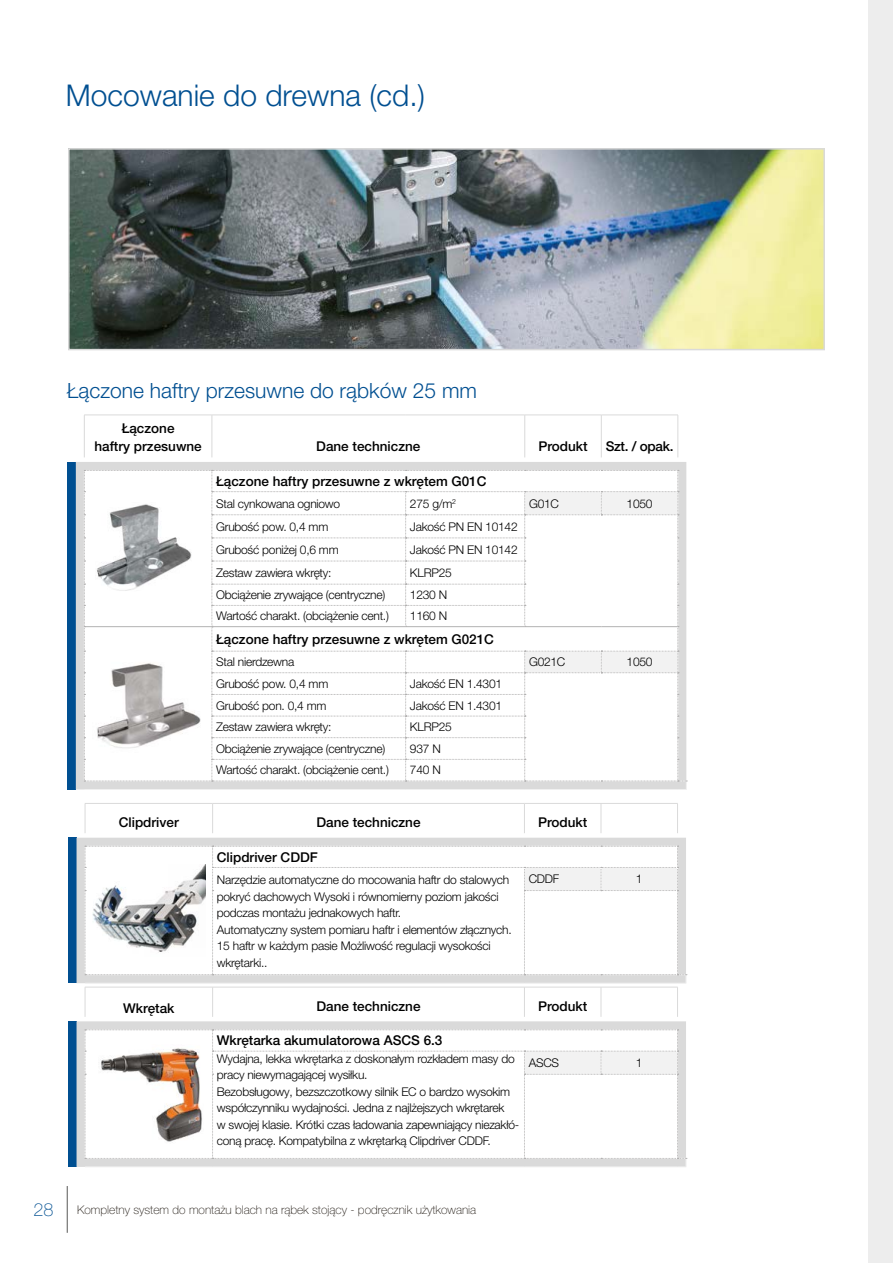
<style>
.page{position:relative;width:893px;height:1263px;background:#fff}
.page>*{position:absolute;margin:0;border:0;box-sizing:border-box;transform-origin:0 0}
.t1{font:300 30px "Helvetica Neue LT Pro";color:#004f91}
.t2{font:300 21px "Helvetica Neue LT Pro";color:#004f91}
.t3{font:100 18px "Helvetica Neue LT Pro";color:#004f91}
.t4{font:500 13.5px/18px "Helvetica Neue LT Pro";color:#000;text-align:center}
.t5{font:300 12px/16.5px "Helvetica Neue LT Pro";letter-spacing:-.02em;color:#000}
.t6{font:100 12px "Helvetica Neue LT Pro";color:#1d160f}
</style>
<div class="page">
<hr style="left:67px;top:1186px;width:1px;height:47px;background:#575756">
<div style="left:868px;top:0;width:25px;height:1263px;background:#ededed"></div>
<img style="left:71px;top:151px;width:751px;height:196px">
<div style="left:68px;top:148px;width:757px;height:202px;border:2px solid #dadada"></div>
<div style="left:67px;top:462px;width:9px;height:327px;background:#004f91"></div>
<div style="left:76px;top:462px;width:610px;height:327px;background:#dadada"></div>
<hr style="left:84px;top:415px;width:128px;height:1px;background:#dadada">
<hr style="left:84px;top:415px;width:1px;height:42px;background:#dadada">
<hr style="left:212px;top:415px;width:194px;height:1px;background:#dadada">
<hr style="left:212px;top:415px;width:1px;height:42px;background:#dadada">
<hr style="left:406px;top:415px;width:119px;height:1px;background:#dadada">
<hr style="left:525px;top:415px;width:76px;height:1px;background:#dadada">
<hr style="left:524px;top:415px;width:1px;height:42px;background:#dadada">
<hr style="left:601px;top:415px;width:77px;height:1px;background:#dadada">
<hr style="left:601px;top:415px;width:1px;height:42px;background:#dadada">
<hr style="left:678px;top:415px;width:1px;height:42px;background:#dadada">
<svg style="left:84px;top:470px;width:603px;height:320px"></svg>
<hr style="left:85px;top:626px;width:127px;height:1px;background:#b3b2b2">
<hr style="left:212px;top:626px;width:194px;height:1px;background:#b3b2b2">
<hr style="left:406px;top:626px;width:119px;height:1px;background:#b3b2b2">
<hr style="left:525px;top:626px;width:76px;height:1px;background:#b3b2b2">
<hr style="left:601px;top:626px;width:77px;height:1px;background:#b3b2b2">
<img style="left:91px;top:503px;width:114px;height:91px">
<img style="left:88px;top:652px;width:120px;height:104px">
<div style="left:68px;top:838px;width:9px;height:145px;background:#004f91"></div>
<div style="left:77px;top:838px;width:609px;height:145px;background:#dadada"></div>
<hr style="left:85px;top:803px;width:128px;height:1px;background:#dadada">
<svg style="left:85px;top:804px;width:1px;height:29px"></svg>
<hr style="left:213px;top:803px;width:311px;height:1px;background:#dadada">
<svg style="left:212px;top:804px;width:1px;height:29px"></svg>
<hr style="left:524px;top:803px;width:77px;height:1px;background:#dadada">
<svg style="left:524px;top:804px;width:1px;height:29px"></svg>
<hr style="left:601px;top:803px;width:77px;height:1px;background:#dadada">
<svg style="left:601px;top:804px;width:1px;height:29px"></svg>
<svg style="left:677px;top:804px;width:1px;height:29px"></svg>
<svg style="left:85px;top:846px;width:602px;height:138px"></svg>
<img style="left:92px;top:865px;width:114px;height:91px">
<div style="left:68px;top:1021px;width:9px;height:146px;background:#004f91"></div>
<svg style="left:77px;top:1021px;width:609px;height:146px;background:#dbdbdb"></svg>
<hr style="left:85px;top:987px;width:128px;height:1px;background:#dadada">
<hr style="left:85px;top:987px;width:1px;height:30px;background:#dadada">
<hr style="left:213px;top:987px;width:311px;height:1px;background:#dadada">
<hr style="left:212px;top:987px;width:1px;height:30px;background:#dadada">
<hr style="left:524px;top:987px;width:77px;height:1px;background:#dadada">
<hr style="left:524px;top:987px;width:1px;height:30px;background:#dadada">
<hr style="left:601px;top:987px;width:77px;height:1px;background:#dadada">
<hr style="left:601px;top:987px;width:1px;height:30px;background:#dadada">
<hr style="left:677px;top:987px;width:1px;height:30px;background:#dadada">
<svg style="left:85px;top:1029px;width:602px;height:138px"></svg>
<img style="left:94px;top:1045px;width:110px;height:98px">
<h1 class="t1" style="left:66px;top:77px;width:361px">Mocowanie do drewna (cd.)</h1>
<h2 class="t2" style="left:67px;top:377px;width:411px">Łączone haftry przesuwne do rąbków 25 mm</h2>
<p class="t4" style="left:94px;top:419px;width:109px">Łączone<br>haftry przesuwne</p>
<p class="t4" style="left:316px;top:437px;width:106px">Dane techniczne</p>
<p class="t4" style="left:538px;top:437px;width:51px">Produkt</p>
<p class="t4" style="left:606px;top:437px;width:69px">Szt. / opak.</p>
<p class="t4" style="left:216px;top:472px;width:272px">Łączone haftry przesuwne z wkrętem G01C</p>
<p class="t5" style="left:216px;top:495px;width:126px">Stal cynkowana ogniowo</p>
<p class="t5" style="left:410px;top:495px;width:48px">275 g/m<sup>2</sup></p>
<p class="t5" style="left:529px;top:495px;width:31px">G01C</p>
<p class="t5" style="left:627px;top:495px;width:27px">1050</p>
<p class="t5" style="left:216px;top:518px;width:114px">Grubość pow. 0,4 mm</p>
<p class="t5" style="left:410px;top:518px;width:109px">Jakość PN EN 10142</p>
<p class="t5" style="left:216px;top:541px;width:124px">Grubość poniżej 0,6 mm</p>
<p class="t5" style="left:410px;top:541px;width:109px">Jakość PN EN 10142</p>
<p class="t5" style="left:216px;top:564px;width:117px">Zestaw zawiera wkręty:</p>
<p class="t5" style="left:410px;top:564px;width:43px">KLRP25</p>
<p class="t5" style="left:216px;top:586px;width:171px">Obciążenie zrywające (centryczne)</p>
<p class="t5" style="left:410px;top:586px;width:39px">1230 N</p>
<p class="t5" style="left:216px;top:607px;width:174px">Wartość charakt. (obciążenie cent.)</p>
<p class="t5" style="left:410px;top:607px;width:39px">1160 N</p>
<p class="t4" style="left:216px;top:630px;width:279px">Łączone haftry przesuwne z wkrętem G021C</p>
<p class="t5" style="left:216px;top:653px;width:80px">Stal nierdzewna</p>
<p class="t5" style="left:529px;top:653px;width:38px">G021C</p>
<p class="t5" style="left:627px;top:653px;width:27px">1050</p>
<p class="t5" style="left:216px;top:675px;width:114px">Grubość pow. 0,4 mm</p>
<p class="t5" style="left:410px;top:675px;width:94px">Jakość EN 1.4301</p>
<p class="t5" style="left:216px;top:697px;width:112px">Grubość pon. 0,4 mm</p>
<p class="t5" style="left:410px;top:697px;width:94px">Jakość EN 1.4301</p>
<p class="t5" style="left:216px;top:718px;width:117px">Zestaw zawiera wkręty:</p>
<p class="t5" style="left:410px;top:718px;width:43px">KLRP25</p>
<p class="t5" style="left:216px;top:740px;width:171px">Obciążenie zrywające (centryczne)</p>
<p class="t5" style="left:410px;top:740px;width:32px">937 N</p>
<p class="t5" style="left:216px;top:762px;width:174px">Wartość charakt. (obciążenie cent.)</p>
<p class="t5" style="left:410px;top:762px;width:32px">740 N</p>
<p class="t4" style="left:119px;top:813px;width:62px">Clipdriver</p>
<p class="t4" style="left:316px;top:813px;width:106px">Dane techniczne</p>
<p class="t4" style="left:538px;top:813px;width:51px">Produkt</p>
<p class="t4" style="left:217px;top:848px;width:103px">Clipdriver CDDF</p>
<p class="t5" style="left:217px;top:871px;width:296px">Narzędzie automatyczne do mocowania haftr do stalowych pokryć dachowych Wysoki i równomierny poziom jakości podczas montażu jednakowych haftr.<br>Automatyczny system pomiaru haftr i elementów złącznych.<br>15 haftr w każdym pasie Możliwość regulacji wysokości wkrętarki..</p>
<p class="t5" style="left:529px;top:870px;width:32px">CDDF</p>
<p class="t5" style="left:636px;top:870px;width:8px">1</p>
<p class="t4" style="left:123px;top:999px;width:53px">Wkrętak</p>
<p class="t4" style="left:316px;top:997px;width:106px">Dane techniczne</p>
<p class="t4" style="left:538px;top:997px;width:51px">Produkt</p>
<p class="t4" style="left:217px;top:1031px;width:227px">Wkrętarka akumulatorowa ASCS 6.3</p>
<p class="t5" style="left:217px;top:1050px;width:304px">Wydajna, lekka wkrętarka z doskonałym rozkładem masy do pracy niewymagającej wysiłku.<br>Bezobsługowy, bezszczotkowy silnik EC o bardzo wysokim współczynniku wydajności. Jedna z najlżejszych wkrętarek<br>w swojej klasie. Krótki czas ładowania zapewniający niezakłó&shy;coną pracę. Kompatybilna z wkrętarką Clipdriver CDDF.</p>
<p class="t5" style="left:529px;top:1054px;width:32px">ASCS</p>
<p class="t5" style="left:636px;top:1054px;width:8px">1</p>
<h3 class="t3" style="left:34px;top:1198px;width:22px">28</h3>
<p class="t6" style="left:77px;top:1202px;width:401px">Kompletny system do montażu blach na rąbek stojący - podręcznik użytkowania</p>
</div>
